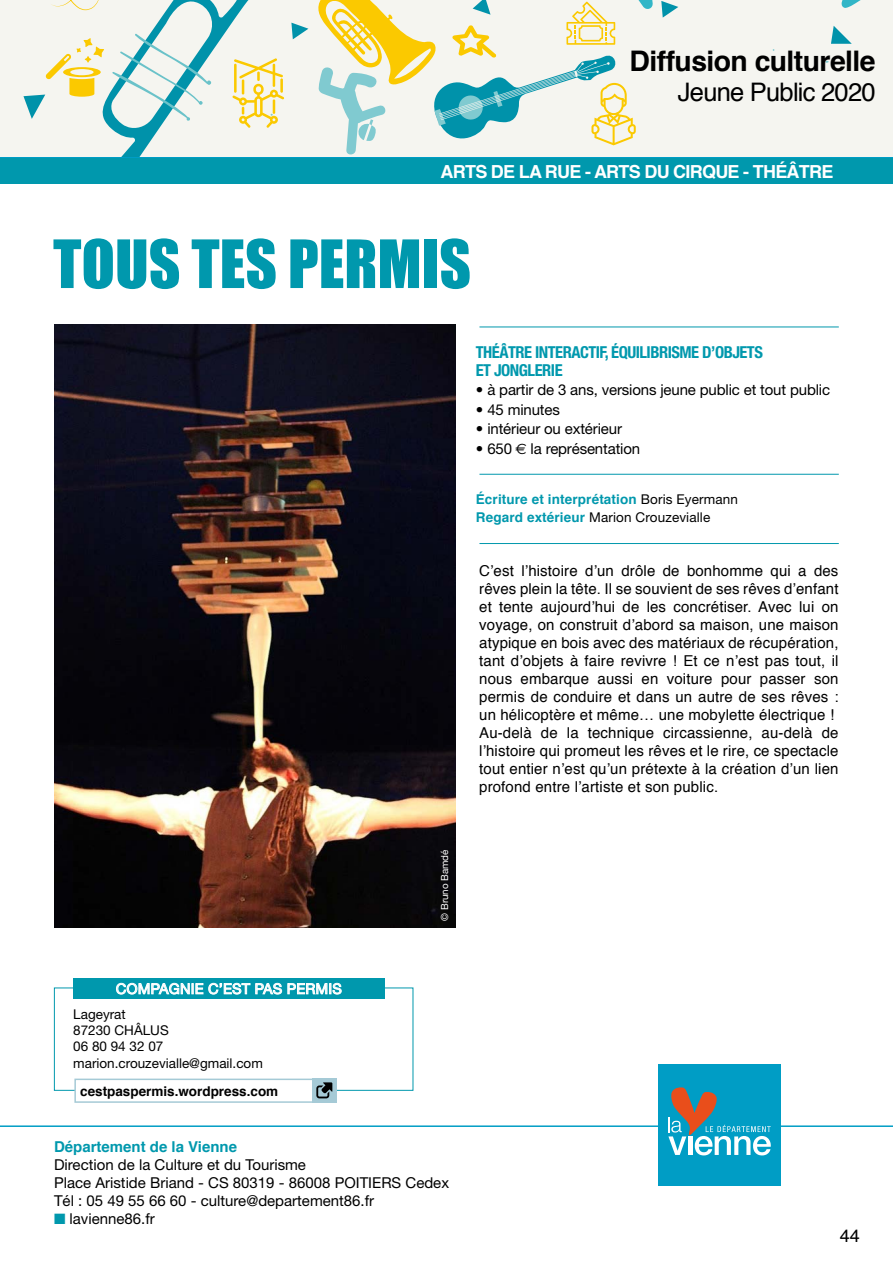
<style>
.page{position:relative;width:893px;height:1263px;background:#fff}
.page>*{position:absolute;margin:0;border:0;box-sizing:border-box;transform-origin:0 0}
.t1{font:61.5px "Impact";color:#0098ad}
.t2{font:700 28.35px "Helvetica";letter-spacing:-.02em;color:#000}
.t3{font:25.5px "Helvetica";letter-spacing:-.03em;color:#000}
.t4{font:700 18px "Helvetica";letter-spacing:-.04em;color:#fff}
.t5{font:18px "Helvetica";color:#000}
.t6{font:700 condensed 16.5px/18px "Helvetica Neue";letter-spacing:-.03em;color:#0098ad}
.t7{font:15px/18px "Helvetica";letter-spacing:.01em;color:#000}
.t8{font:15px/18px "Helvetica Neue";color:#000}
.t9{font:700 15px "Helvetica";color:#0098ad}
.t10{font:14.4px "Helvetica Neue";letter-spacing:.02em;color:#fff}
.t11{font:13.5px/16.2px "Helvetica Neue";color:#000}
.t12{font:700 13.5px "Helvetica";letter-spacing:.01em;color:#0098ad}
.t13{font:700 13.5px "Helvetica";color:#000}
.t14{font:9.75px "Helvetica Neue";color:#fff}
.s1{font-family:"Euro Sans"}
.s2{font-family:"Helvetica Neue";font-weight:400;color:#000}
.s3{font-family:"Helvetica";font-weight:700;color:#0098ad}
.s4{color:#0098ad}
</style>
<div class="page">
<hr style="left:0;top:1125px;width:893px;height:2px;background:#009dc5">
<div style="left:659px;top:1064px;width:122px;height:122px;background:#009dc5"></div>
<svg style="left:668px;top:1087px;width:103px;height:68px"></svg>
<div style="left:0;top:0;width:893px;height:166px;background:#f5f5f0"></div>
<svg style="left:291px;top:23px;width:17px;height:16px"></svg>
<svg style="left:23px;top:0;width:261px;height:158px"></svg>
<svg style="left:318px;top:0;width:543px;height:155px"></svg>
<div style="left:73px;top:978px;width:311px;height:20px;background:#0098ad"></div>
<svg style="left:116px;top:983px;width:166px;height:11px"></svg>
<svg style="left:288px;top:983px;width:54px;height:11px"></svg>
<hr style="left:479px;top:327px;width:360px;height:1px;background:#0098ad">
<hr style="left:479px;top:474px;width:360px;height:1px;background:#0098ad">
<hr style="left:479px;top:543px;width:360px;height:1px;background:#0098ad">
<img style="left:54px;top:324px;width:401px;height:604px">
<div style="left:74px;top:1078px;width:263px;height:25px;border:2px solid #a5cad6"></div>
<div style="left:312px;top:1078px;width:25px;height:25px;background:#a5cad6"></div>
<svg style="left:316px;top:1082px;width:16px;height:16px"></svg>
<div style="left:0;top:158px;width:893px;height:26px;background:#0098ad"></div>
<h2 class="t2" style="left:630px;top:38px;width:247px">Diffusion culturelle</h2>
<h3 class="t3" style="left:678px;top:72px;width:199px">Jeune Public 2020</h3>
<p class="t4" style="left:441px;top:157px;width:394px">ARTS DE LA RUE - ARTS DU CIRQUE - THÉÂTRE</p>
<h1 class="t1" style="left:53px;top:216px;width:419px">TOUS TES PERMIS</h1>
<p class="t6" style="left:476px;top:342px;width:289px">THÉÂTRE INTERACTIF, ÉQUILIBRISME D’OBJETS<br>ET JONGLERIE</p>
<p class="t8" style="left:476px;top:380px;width:356px">• à partir de 3 ans, versions jeune public et tout public</p>
<p class="t8" style="left:476px;top:400px;width:86px">• 45 minutes</p>
<p class="t8" style="left:476px;top:419px;width:148px">• intérieur ou extérieur</p>
<p class="t8" style="left:476px;top:439px;width:166px">• 650 <span class="s1">€</span> la représentation</p>
<p class="t12" style="left:476px;top:488px;width:264px">Écriture et interprétation <span class="s2">Boris Eyermann</span></p>
<p class="t11" style="left:476px;top:509px;width:236px"><span class="s3">Regard extérieur</span> Marion Crouzevialle</p>
<p class="t10" style="left:116px;top:980px;width:227px">COMPAGNIE C’EST PAS PERMIS</p>
<p class="t11" style="left:73px;top:1006px;width:191px">Lageyrat<br>87230 CHÂLUS<br>06 80 94 32 07 marion.crouzevialle@gmail.com</p>
<p class="t13" style="left:80px;top:1080px;width:200px">cestpaspermis.wordpress.com</p>
<p class="t14" style="left:439px;top:921px;width:73px;rotate:-90deg">© Bruno Bamdé</p>
<p class="t9" style="left:54px;top:1135px;width:185px">Département de la Vienne</p>
<p class="t8" style="left:54px;top:1155px;width:397px">Direction de la Culture et du Tourisme<br>Place Aristide Briand - CS 80319 - 86008 POITIERS Cedex<br>Tél : 05 49 55 66 60 - culture@departement86.fr</p>
<p class="t8" style="left:54px;top:1209px;width:102px"><span class="s4">■</span> lavienne86.fr</p>
<p class="t7" style="left:479px;top:562px;width:361px">C’est l’histoire d’un drôle de bonhomme qui a des rêves plein la tête. Il se souvient de ses rêves d’enfant et tente aujourd’hui de les concrétiser. Avec lui on voyage, on construit d’abord sa maison, une maison atypique en bois avec des matériaux de récupération, tant d’objets à faire revivre ! Et ce n’est pas tout, il nous embarque aussi en voiture pour passer son permis de conduire et dans un autre de ses rêves : un hélicoptère et même… une mobylette électrique !<br>Au-delà de la technique circassienne, au-delà de l’histoire qui promeut les rêves et le rire, ce spectacle tout entier n’est qu’un prétexte à la création d’un lien profond entre l’artiste et son public.</p>
<p class="t5" style="left:840px;top:1222px;width:22px">44</p>
</div>
